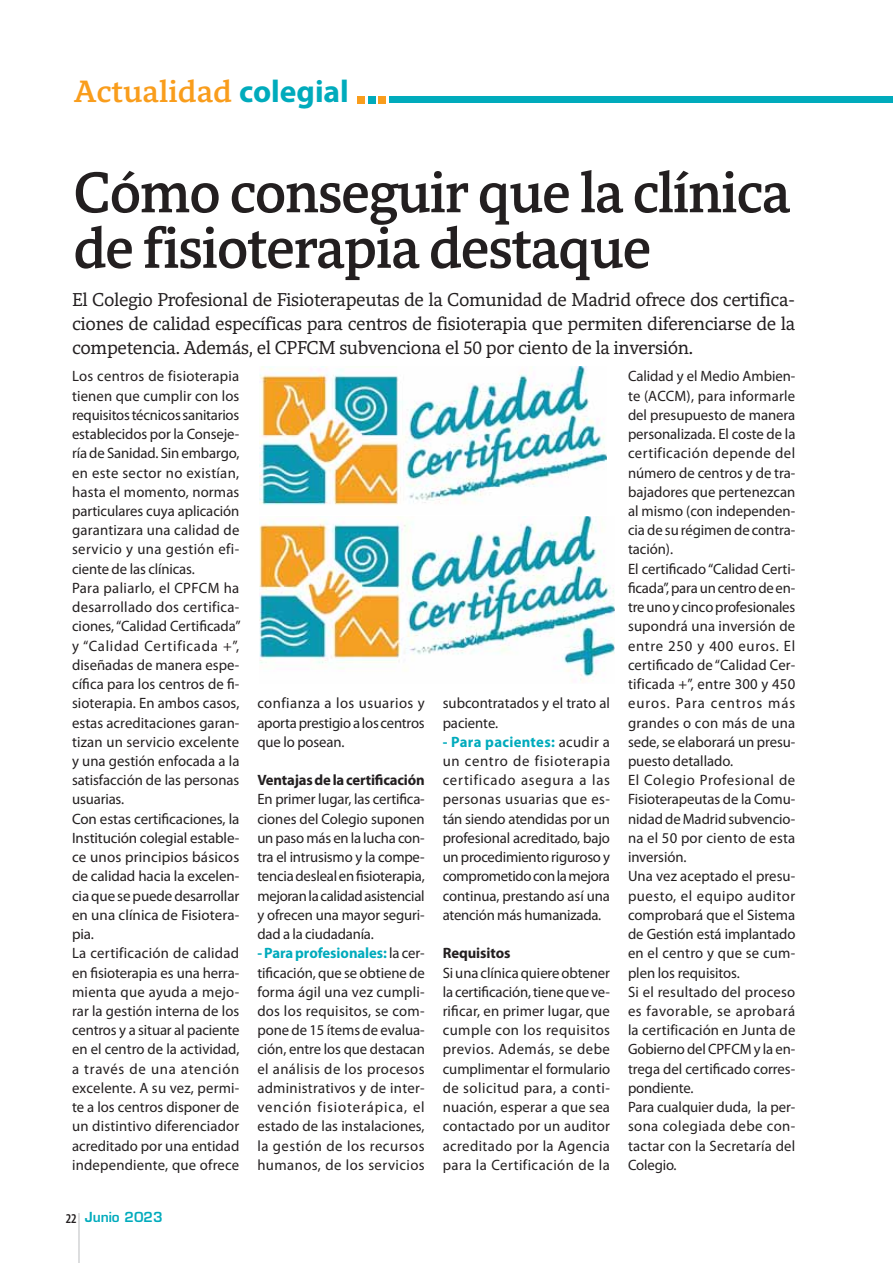
<style>
.page{position:relative;width:893px;height:1263px;background:#fff}
.page>*{position:absolute;margin:0;border:0;box-sizing:border-box;transform-origin:0 0}
.t1{font:700 58.5px/55.5px "Harmony Serif";letter-spacing:-.025em;color:#231f20;scale:.95 1}
.t2{font:700 31.5px "Harmony Serif";color:#f99d1c}
.t3{font:19.05px/24px "Harmony Serif";letter-spacing:-.02em;color:#231f20;text-align:justify}
.t4{font:15px/19.2px "Myriad Pro";color:#231f20;text-align:justify}
.t5{font:700 15px "Myriad Pro";letter-spacing:-.01em;color:#231f20}
.t6{font:600 13.5px "Eurostile LT Std";color:#00abbc}
.s1{font-family:"Myriad Pro";color:#00abbc}
.s2{font-family:"Myriad Pro";font-stretch:condensed;color:#231f20}
.s3{font-weight:700;color:#00abbc}
</style>
<div class="page">
<hr style="left:79px;top:1212px;width:1px;height:50px;background:#bbbdc0">
<div style="left:389px;top:96px;width:503px;height:7px;background:#00abbc"></div>
<div style="left:368px;top:96px;width:7px;height:7px;background:#00abbc"></div>
<div style="left:378px;top:96px;width:7px;height:7px;background:#f99d1c"></div>
<div style="left:358px;top:96px;width:7px;height:7px;background:#f99d1c"></div>
<img style="left:259px;top:366px;width:347px;height:139px">
<img style="left:259px;top:516px;width:356px;height:166px">
<h2 class="t2" style="left:74px;top:79px;width:276px">Actualidad <span class="s1">colegial</span></h2>
<h1 class="t1" style="left:73px;top:170px;width:756px">Cómo conseguir que la clínica de fisioterapia destaque</h1>
<p class="t3" style="left:72px;top:289px;width:724px">El Colegio Profesional de Fisioterapeutas de la Comunidad de Madrid ofrece dos certifica&shy;ciones de calidad específicas para centros de fisioterapia que permiten diferenciarse de la competencia. Además, el CPFCM subvenciona el 50 por ciento de la inversión.</p>
<p class="t4" style="left:72px;top:368px;width:170px;text-align:left">Los centros de fisioterapia tienen que cumplir con los requisitos técnicos sanitarios establecidos por la Conseje&shy;ría de Sanidad. Sin embargo, en este sector no existían, hasta el momento, normas particulares cuya aplicación garantizara una calidad de servicio y una gestión efi&shy;ciente de las clínicas.<br>Para paliarlo, el CPFCM ha desarrollado dos certifica&shy;ciones, “Calidad Certificada” y “Calidad Certificada +”, diseñadas de manera espe&shy;cífica para los centros de fi&shy;sioterapia. En ambos casos, estas acreditaciones garan&shy;tizan un servicio excelente y una gestión enfocada a la satisfacción de las personas usuarias.<br>Con estas certificaciones, la<br>Institución colegial estable&shy;ce unos principios básicos de calidad hacia la excelen&shy;cia que se puede desarrollar en una clínica de Fisiotera&shy;pia.<br>La certificación de calidad en fisioterapia es una herra&shy;mienta que ayuda a mejo&shy;rar la gestión interna de los centros y a situar al paciente en el centro de la actividad, a través de una atención excelente. A su vez, permi&shy;te a los centros disponer de un distintivo diferenciador acreditado por una entidad independiente, que ofrece</p>
<p class="t6" style="left:66px;top:1208px;width:98px"><span class="s2">22</span> Junio 2023</p>
<p class="t4" style="left:257px;top:695px;width:169px">confianza a los usuarios y aporta prestigio a los centros que lo posean.</p>
<p class="t5" style="left:257px;top:774px;width:169px">Ventajas de la certificación</p>
<p class="t4" style="left:257px;top:791px;width:169px">En primer lugar, las certifica&shy;ciones del Colegio suponen un paso más en la lucha con&shy;tra el intrusismo y la compe&shy;tencia desleal en fisioterapia, mejoran la calidad asistencial y ofrecen una mayor seguri&shy;dad a la ciudadanía.</p>
<p class="t4" style="left:257px;top:945px;width:169px"><span class="s3">- Para profesionales:</span> la cer&shy;tificación, que se obtiene de forma ágil una vez cumpli&shy;dos los requisitos, se com&shy;pone de 15 ítems de evalua&shy;ción, entre los que destacan el análisis de los procesos administrativos y de inter&shy;vención fisioterápica, el estado de las instalaciones, la gestión de los recursos humanos, de los servicios</p>
<p class="t4" style="left:442px;top:695px;width:169px">subcontratados y el trato al paciente.</p>
<p class="t4" style="left:442px;top:733px;width:169px"><span class="s3">- Para pacientes:</span> acudir a un centro de fisioterapia certificado asegura a las personas usuarias que es&shy;tán siendo atendidas por un profesional acreditado, bajo un procedimiento riguroso y comprometido con la mejora continua, prestando así una atención más humanizada.</p>
<p class="t5" style="left:442px;top:947px;width:69px">Requisitos</p>
<p class="t4" style="left:442px;top:964px;width:169px">Si una clínica quiere obtener la certificación, tiene que ve&shy;rificar, en primer lugar, que cumple con los requisitos previos. Además, se debe cumplimentar el formulario de solicitud para, a conti&shy;nuación, esperar a que sea contactado por un auditor acreditado por la Agencia para la Certificación de la</p>
<p class="t4" style="left:628px;top:368px;width:169px;text-align:left">Calidad y el Medio Ambien&shy;te (ACCM), para informarle del presupuesto de manera personalizada. El coste de la certificación depende del número de centros y de tra&shy;bajadores que pertenezcan al mismo (con independen&shy;cia de su régimen de contra&shy;tación).<br>El certificado “Calidad Certi&shy;ficada”, para un centro de en&shy;tre uno y cinco profesionales supondrá una inversión de entre 250 y 400 euros. El certificado de “Calidad Cer&shy;tificada +”, entre 300 y 450 euros. Para centros más grandes o con más de una sede, se elaborará un presu&shy;puesto detallado.<br>El Colegio Profesional de<br>Fisioterapeutas de la Comu&shy;nidad de Madrid subvencio&shy;na el 50 por ciento de esta inversión.<br>Una vez aceptado el presu&shy;puesto, el equipo auditor comprobará que el Sistema de Gestión está implantado en el centro y que se cum&shy;plen los requisitos.<br>Si el resultado del proceso es favorable, se aprobará la certificación en Junta de<br>Gobierno del CPFCM y la en&shy;trega del certificado corres&shy;pondiente.<br>Para cualquier duda, la per&shy;sona colegiada debe con&shy;tactar con la Secretaría del<br>Colegio.</p>
</div>
